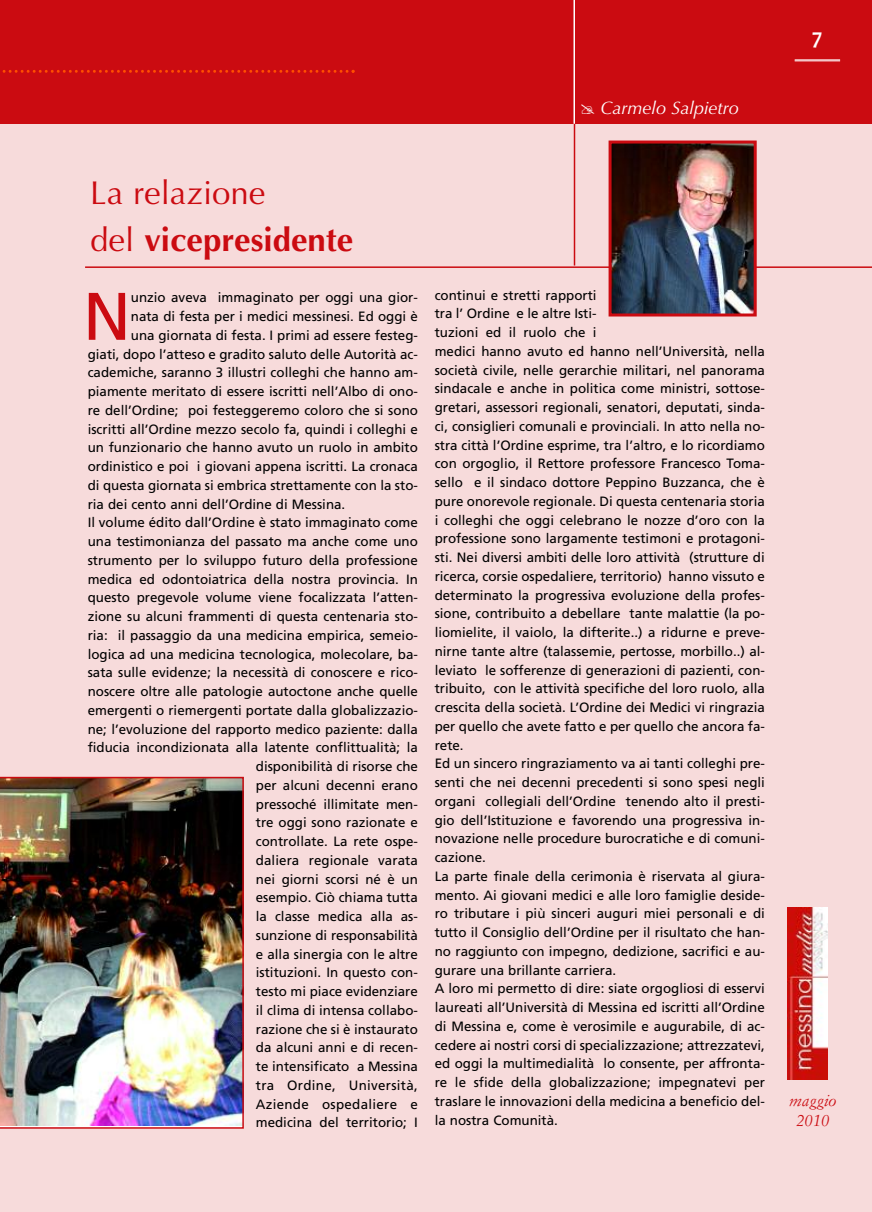
<style>
.page{position:relative;width:872px;height:1212px;background:#fff}
.page>*{position:absolute;margin:0;border:0;box-sizing:border-box;transform-origin:0 0}
.t1{font:67.2px "Frutiger";color:#cb0b11}
.t2{font:33px/47.1px "Optima";color:#cb0b11}
.t3{font:700 22.5px "Candara";color:#fff}
.t4{font:italic 18px "Optima";color:#fff}
.t5{font:italic 16.5px/19.8px "Simoncini Garamond";color:#cb0b11;text-align:center}
.t6{font:13.5px/18.8px "Frutiger";color:#000}
.t7{font:13.5px "Frutiger";letter-spacing:.02em;color:#000}
.s1{font-weight:700}
</style>
<div class="page">
<div style="left:0;top:123px;width:872px;height:1089px;background:#f7dbdb"></div>
<div style="left:0;top:0;width:872px;height:124px;background:#cb0b11"></div>
<hr style="left:85px;top:266px;width:787px;height:2px;background:#cb0b11">
<hr style="left:574px;top:43px;width:1px;height:223px;background:#cb0b11">
<hr style="left:794px;top:61px;width:46px;height:1px;background:#fff">
<hr style="left:794px;top:59px;width:46px;height:1px;background:#fff">
<hr style="left:573px;top:0;width:2px;height:124px;background:#fff">
<svg style="left:2px;top:70px;width:352px;height:3px"></svg>
<svg style="left:827px;top:907px;width:1px;height:172px"></svg>
<img style="left:788px;top:907px;width:39px;height:172px">
<img style="left:612px;top:145px;width:140px;height:167px">
<div style="left:608px;top:141px;width:148px;height:175px;border:3px solid #cb0b11"></div>
<img style="left:0;top:777px;width:244px;height:352px">
<h3 class="t4" style="left:600px;top:97px;width:140px">Carmelo Salpietro</h3>
<h2 class="t2" style="left:90px;top:170px;width:265px">La relazione<br>del <span class="s1">vicepresidente</span></h2>
<h1 class="t1" style="left:83px;top:289px;width:49px">N</h1>
<p class="t6" style="left:131px;top:289px;width:288px">unzio aveva immaginato per oggi una gior-</p>
<p class="t6" style="left:131px;top:308px;width:289px">nata di festa per i medici messinesi. Ed oggi è</p>
<p class="t6" style="left:131px;top:327px;width:288px">una giornata di festa. I primi ad essere festeg-</p>
<p class="t6" style="left:88px;top:345px;width:332px">giati, dopo l’atteso e gradito saluto delle Autorità ac-</p>
<p class="t6" style="left:88px;top:364px;width:332px">cademiche, saranno 3 illustri colleghi che hanno am-</p>
<p class="t6" style="left:88px;top:383px;width:332px">piamente meritato di essere iscritti nell’Albo di ono-</p>
<p class="t6" style="left:88px;top:402px;width:332px">re dell’Ordine; poi festeggeremo coloro che si sono</p>
<p class="t6" style="left:88px;top:420px;width:332px">iscritti all’Ordine mezzo secolo fa, quindi i colleghi e</p>
<p class="t6" style="left:88px;top:439px;width:332px">un funzionario che hanno avuto un ruolo in ambito</p>
<p class="t6" style="left:88px;top:458px;width:332px">ordinistico e poi i giovani appena iscritti. La cronaca</p>
<p class="t6" style="left:88px;top:477px;width:332px">di questa giornata si embrica strettamente con la sto-</p>
<p class="t6" style="left:88px;top:495px;width:259px">ria dei cento anni dell’Ordine di Messina.</p>
<p class="t6" style="left:88px;top:514px;width:332px">Il volume édito dall’Ordine è stato immaginato come</p>
<p class="t6" style="left:88px;top:533px;width:332px">una testimonianza del passato ma anche come uno</p>
<p class="t6" style="left:88px;top:552px;width:332px">strumento per lo sviluppo futuro della professione</p>
<p class="t6" style="left:88px;top:570px;width:332px">medica ed odontoiatrica della nostra provincia. In</p>
<p class="t6" style="left:88px;top:589px;width:332px">questo pregevole volume viene focalizzata l’atten-</p>
<p class="t6" style="left:88px;top:608px;width:332px">zione su alcuni frammenti di questa centenaria sto-</p>
<p class="t6" style="left:88px;top:627px;width:332px">ria: il passaggio da una medicina empirica, semeio-</p>
<p class="t6" style="left:88px;top:645px;width:332px">logica ad una medicina tecnologica, molecolare, ba-</p>
<p class="t6" style="left:88px;top:664px;width:332px">sata sulle evidenze; la necessità di conoscere e rico-</p>
<p class="t6" style="left:88px;top:683px;width:332px">noscere oltre alle patologie autoctone anche quelle</p>
<p class="t6" style="left:88px;top:702px;width:332px">emergenti o riemergenti portate dalla globalizzazio-</p>
<p class="t6" style="left:88px;top:720px;width:332px">ne; l’evoluzione del rapporto medico paziente: dalla</p>
<p class="t6" style="left:88px;top:739px;width:332px">fiducia incondizionata alla latente conflittualità; la</p>
<p class="t6" style="left:256px;top:758px;width:164px">disponibilità di risorse che</p>
<p class="t6" style="left:256px;top:777px;width:164px">per alcuni decenni erano</p>
<p class="t6" style="left:256px;top:795px;width:163px">pressoché illimitate men-</p>
<p class="t6" style="left:256px;top:814px;width:164px">tre oggi sono razionate e</p>
<p class="t6" style="left:256px;top:833px;width:163px">controllate. La rete ospe-</p>
<p class="t6" style="left:256px;top:852px;width:163px">daliera regionale varata</p>
<p class="t6" style="left:256px;top:870px;width:164px">nei giorni scorsi né è un</p>
<p class="t6" style="left:256px;top:889px;width:164px">esempio. Ciò chiama tutta</p>
<p class="t6" style="left:256px;top:908px;width:163px">la classe medica alla as-</p>
<p class="t6" style="left:256px;top:927px;width:164px">sunzione di responsabilità</p>
<p class="t6" style="left:256px;top:945px;width:164px">e alla sinergia con le altre</p>
<p class="t6" style="left:256px;top:964px;width:164px">istituzioni. In questo con-</p>
<p class="t6" style="left:256px;top:983px;width:163px">testo mi piace evidenziare</p>
<p class="t6" style="left:256px;top:1002px;width:164px">il clima di intensa collabo-</p>
<p class="t6" style="left:256px;top:1020px;width:164px">razione che si è instaurato</p>
<p class="t6" style="left:256px;top:1039px;width:164px">da alcuni anni e di recen-</p>
<p class="t6" style="left:256px;top:1058px;width:164px">te intensificato a Messina</p>
<p class="t7" style="left:256px;top:1080px;width:163px">tra Ordine, Università,</p>
<p class="t7" style="left:256px;top:1098px;width:163px">Aziende ospedaliere e</p>
<p class="t6" style="left:256px;top:1114px;width:163px">medicina del territorio; I</p>
<p class="t6" style="left:435px;top:286px;width:332px">continui e stretti rapporti<br>tra l’ Ordine e le altre Isti-<br>tuzioni ed il ruolo che i<br>medici hanno avuto ed hanno nell’Università, nella società civile, nelle gerarchie militari, nel panorama sindacale e anche in politica come ministri, sottose&shy;gretari, assessori regionali, senatori, deputati, sinda&shy;ci, consiglieri comunali e provinciali. In atto nella no&shy;stra città l’Ordine esprime, tra l’altro, e lo ricordiamo con orgoglio, il Rettore professore Francesco Toma&shy;sello e il sindaco dottore Peppino Buzzanca, che è pure onorevole regionale. Di questa centenaria storia i colleghi che oggi celebrano le nozze d’oro con la professione sono largamente testimoni e protagoni&shy;sti. Nei diversi ambiti delle loro attività (strutture di ricerca, corsie ospedaliere, territorio) hanno vissuto e determinato la progressiva evoluzione della profes&shy;sione, contribuito a debellare tante malattie (la po&shy;liomielite, il vaiolo, la difterite..) a ridurne e preve&shy;nirne tante altre (talassemie, pertosse, morbillo..) al&shy;leviato le sofferenze di generazioni di pazienti, con&shy;tribuito, con le attività specifiche del loro ruolo, alla crescita della società. L’Ordine dei Medici vi ringrazia per quello che avete fatto e per quello che ancora fa&shy;rete.<br>Ed un sincero ringraziamento va ai tanti colleghi pre&shy;senti che nei decenni precedenti si sono spesi negli organi collegiali dell’Ordine tenendo alto il presti&shy;gio dell’Istituzione e favorendo una progressiva in&shy;novazione nelle procedure burocratiche e di comuni&shy;cazione.<br>La parte finale della cerimonia è riservata al giura&shy;mento. Ai giovani medici e alle loro famiglie deside&shy;ro tributare i più sinceri auguri miei personali e di tutto il Consiglio dell’Ordine per il risultato che han&shy;no raggiunto con impegno, dedizione, sacrifici e au&shy;gurare una brillante carriera.<br>A loro mi permetto di dire: siate orgogliosi di esservi laureati all’Università di Messina ed iscritti all’Ordine di Messina e, come è verosimile e augurabile, di ac&shy;cedere ai nostri corsi di specializzazione; attrezzatevi, ed oggi la multimedialità lo consente, per affronta&shy;re le sfide della globalizzazione; impegnatevi per traslare le innovazioni della medicina a beneficio del&shy;la nostra Comunità.</p>
<h3 class="t3" style="left:812px;top:23px;width:12px">7</h3>
<p class="t5" style="left:789px;top:1091px;width:49px">maggio<br>2010</p>
</div>
